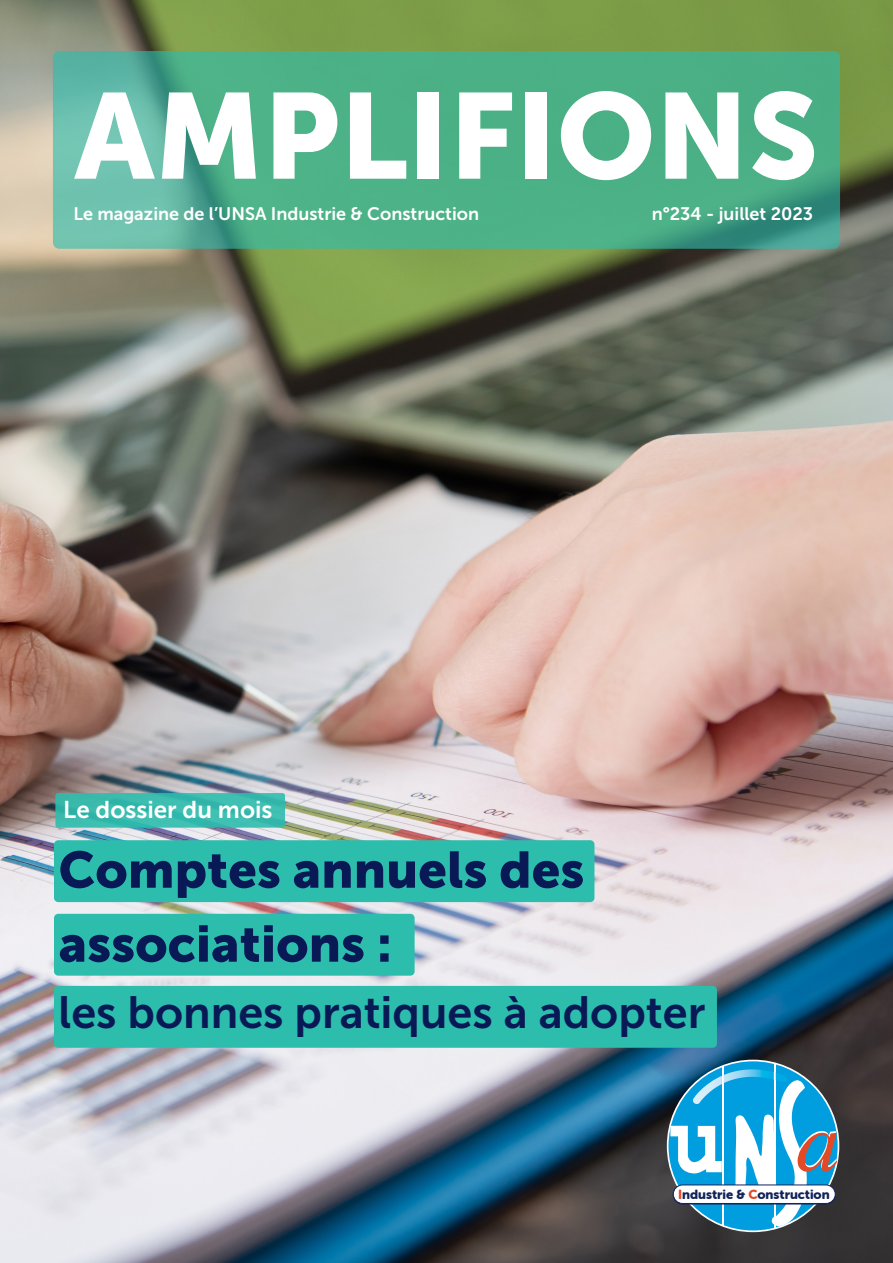
<style>
.page{position:relative;width:893px;height:1263px;background:#fff}
.page>*{position:absolute;margin:0;border:0;box-sizing:border-box;transform-origin:0 0}
.t1{font:120.6px "Museo Sans 900";color:#fff}
.t2{font:51px "Museo Sans 900";color:#091956}
.t3{font:45px "Museo Sans 700";color:#091956}
.t4{font:24.15px "Museo Sans 700";color:#fff}
.t5{font:18px "Museo Sans 700";color:#fff}
.t6{font:13.05px "Museo Sans Rounded 900";color:#13235b}
.s1{color:#e24926}
</style>
<div class="page">
<img style="left:0;top:0;width:893px;height:1263px">
<div style="left:54px;top:840px;width:540px;height:62px;background:#2dbdad;border-radius:4px"></div>
<div style="left:54px;top:986px;width:663px;height:62px;background:#2dbdad;border-radius:4px"></div>
<div style="left:54px;top:914px;width:361px;height:62px;background:#2dbdad;border-radius:4px"></div>
<svg style="left:53px;top:51px;width:787px;height:198px;background:#4eb08b"></svg>
<svg style="left:667px;top:1060px;width:172px;height:172px"></svg>
<div style="left:673px;top:1185px;width:162px;height:18px;background:#fff;border-radius:9px"></div>
<div style="left:673px;top:1185px;width:162px;height:19px;border:1px solid #13235b;border-radius:9px"></div>
<div style="left:55px;top:793px;width:230px;height:35px;background:linear-gradient(to right,#36b9ac,#3bbdb1);border-radius:3px"></div>
<p class="t1" style="left:75px;top:68px;width:745px">AMPLIFIONS</p>
<p class="t5" style="left:73px;top:203px;width:407px">Le magazine de l’UNSA Industrie &amp; Construction</p>
<p class="t5" style="left:652px;top:203px;width:163px">n°234 - juillet 2023</p>
<p class="t4" style="left:63px;top:796px;width:211px">Le dossier du mois</p>
<p class="t2" style="left:59px;top:841px;width:527px">Comptes annuels des</p>
<p class="t2" style="left:59px;top:915px;width:335px">associations :</p>
<p class="t3" style="left:59px;top:988px;width:648px">les bonnes pratiques à adopter</p>
<p class="t6" style="left:678px;top:1187px;width:153px"><span class="s1">I</span>ndustrie &amp; <span class="s1">C</span>onstruction</p>
</div>
